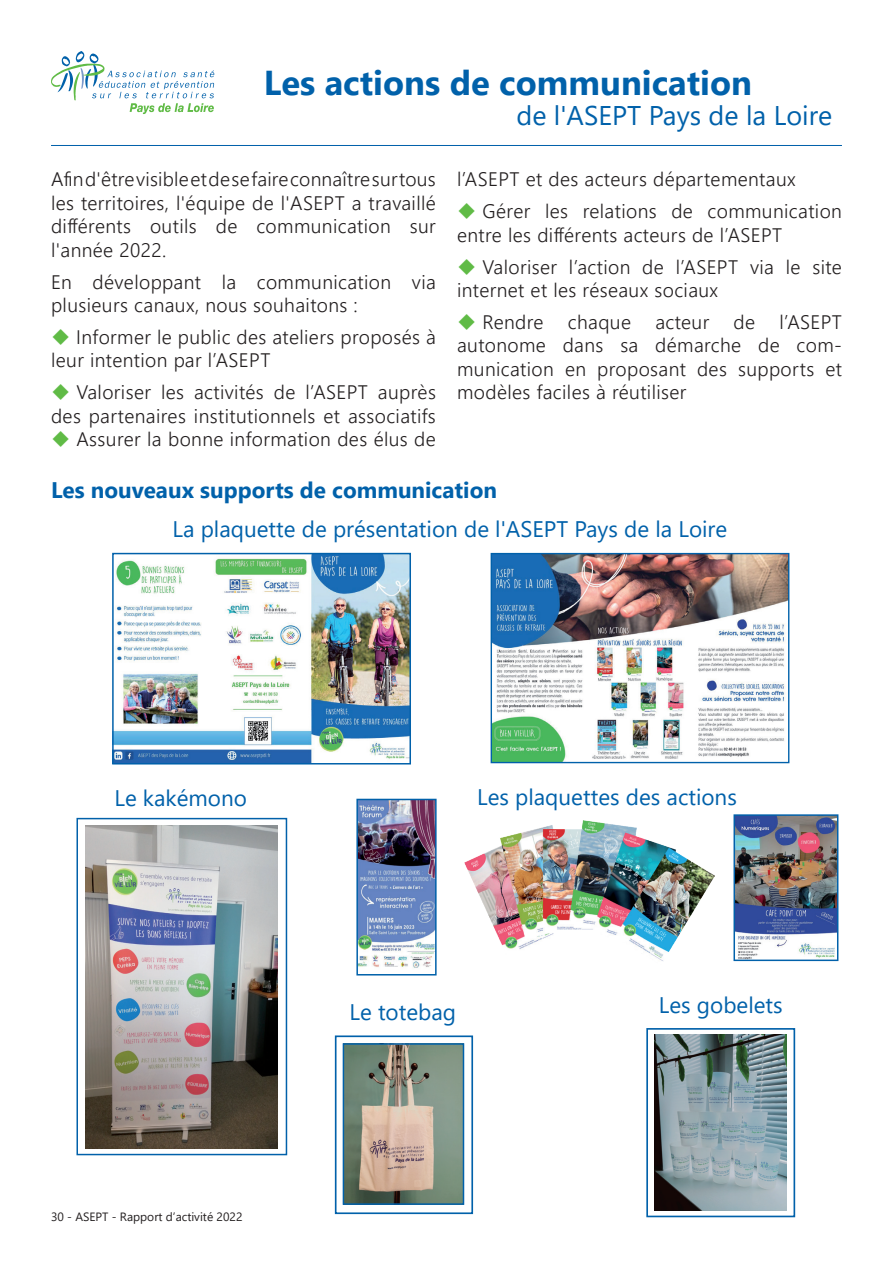
<style>
.page{position:relative;width:893px;height:1263px;background:#fff}
.page>*{position:absolute;margin:0;border:0;box-sizing:border-box;transform-origin:0 0}
.t1{font:700 34.5px "Segoe UI";color:#0161aa}
.t2{font:27px "Segoe UI";color:#0161aa}
.t3{font:22.5px "Segoe UI";color:#0161aa}
.t4{font:700 22.5px "Segoe UI";color:#0161aa}
.t5{font:300 19.5px/23.4px "Segoe UI";letter-spacing:.02em;color:#231f20}
.t6{font:12px "Segoe UI";color:#231f20}
.s1{color:#60bb46}
</style>
<div class="page">
<svg style="left:51px;top:51px;width:163px;height:63px"></svg>
<hr style="left:51px;top:145px;width:791px;height:1px;background:#0161aa">
<img style="left:115px;top:556px;width:293px;height:205px">
<div style="left:112px;top:553px;width:299px;height:211px;border:2px solid #0161aa"></div>
<img style="left:493px;top:555px;width:294px;height:206px">
<div style="left:491px;top:553px;width:298px;height:210px;border:1px solid #0161aa"></div>
<img style="left:86px;top:826px;width:192px;height:322px">
<img style="left:464px;top:821px;width:250px;height:140px">
<img style="left:736px;top:817px;width:99px;height:141px">
<div style="left:733px;top:814px;width:105px;height:147px;border:2px solid #0161aa"></div>
<img style="left:359px;top:802px;width:75px;height:166px">
<div style="left:356px;top:799px;width:81px;height:176px;border:2px solid #0161aa"></div>
<img style="left:346px;top:1046px;width:115px;height:156px">
<div style="left:343px;top:1043px;width:121px;height:162px;border:2px solid #0161aa"></div>
<img style="left:655px;top:1034px;width:132px;height:177px">
<div style="left:646px;top:1028px;width:149px;height:189px;border:2px solid #0161aa"></div>
<div style="left:335px;top:1035px;width:138px;height:179px;border:2px solid #0161aa"></div>
<div style="left:76px;top:818px;width:211px;height:337px;border:2px solid #0161aa"></div>
<h1 class="t1" style="left:264px;top:50px;width:490px">Les actions de communication</h1>
<h2 class="t2" style="left:516px;top:90px;width:317px">de l'ASEPT Pays de la Loire</h2>
<p class="t5" style="left:51px;top:166px;width:386px;text-align:justify">Afin d'être visible et de se faire connaître sur tous les territoires, l'équipe de l'ASEPT a travaillé différents outils de communication sur l'année 2022.</p>
<p class="t5" style="left:51px;top:268px;width:386px">En développant la communication via plusieurs canaux, nous souhaitons :</p>
<p class="t5" style="left:51px;top:323px;width:386px"><span class="s1">◆</span> Informer le public des ateliers proposés à leur intention par l’ASEPT</p>
<p class="t5" style="left:51px;top:379px;width:386px"><span class="s1">◆</span> Valoriser les activités de l’ASEPT auprès des partenaires institutionnels et associatifs</p>
<p class="t5" style="left:51px;top:425px;width:386px"><span class="s1">◆</span> Assurer la bonne information des élus de</p>
<p class="t5" style="left:457px;top:166px;width:340px">l’ASEPT et des acteurs départementaux</p>
<p class="t5" style="left:457px;top:198px;width:386px"><span class="s1">◆</span> Gérer les relations de communication entre les différents acteurs de l’ASEPT</p>
<p class="t5" style="left:457px;top:253px;width:386px"><span class="s1">◆</span> Valoriser l’action de l’ASEPT via le site internet et les réseaux sociaux</p>
<p class="t5" style="left:457px;top:308px;width:386px;text-align:justify"><span class="s1">◆</span> Rendre chaque acteur de l’ASEPT autonome dans sa démarche de com&shy;munication en proposant des supports et modèles faciles à réutiliser</p>
<p class="t4" style="left:51px;top:469px;width:447px">Les nouveaux supports de communication</p>
<p class="t3" style="left:173px;top:507px;width:556px">La plaquette de présentation de l'ASEPT Pays de la Loire</p>
<p class="t3" style="left:114px;top:777px;width:134px">Le kakémono</p>
<p class="t3" style="left:477px;top:776px;width:261px">Les plaquettes des actions</p>
<p class="t6" style="left:51px;top:1205px;width:193px">30 - ASEPT - Rapport d’activité 2022</p>
<p class="t3" style="left:349px;top:991px;width:108px">Le totebag</p>
<p class="t3" style="left:659px;top:984px;width:125px">Les gobelets</p>
</div>
